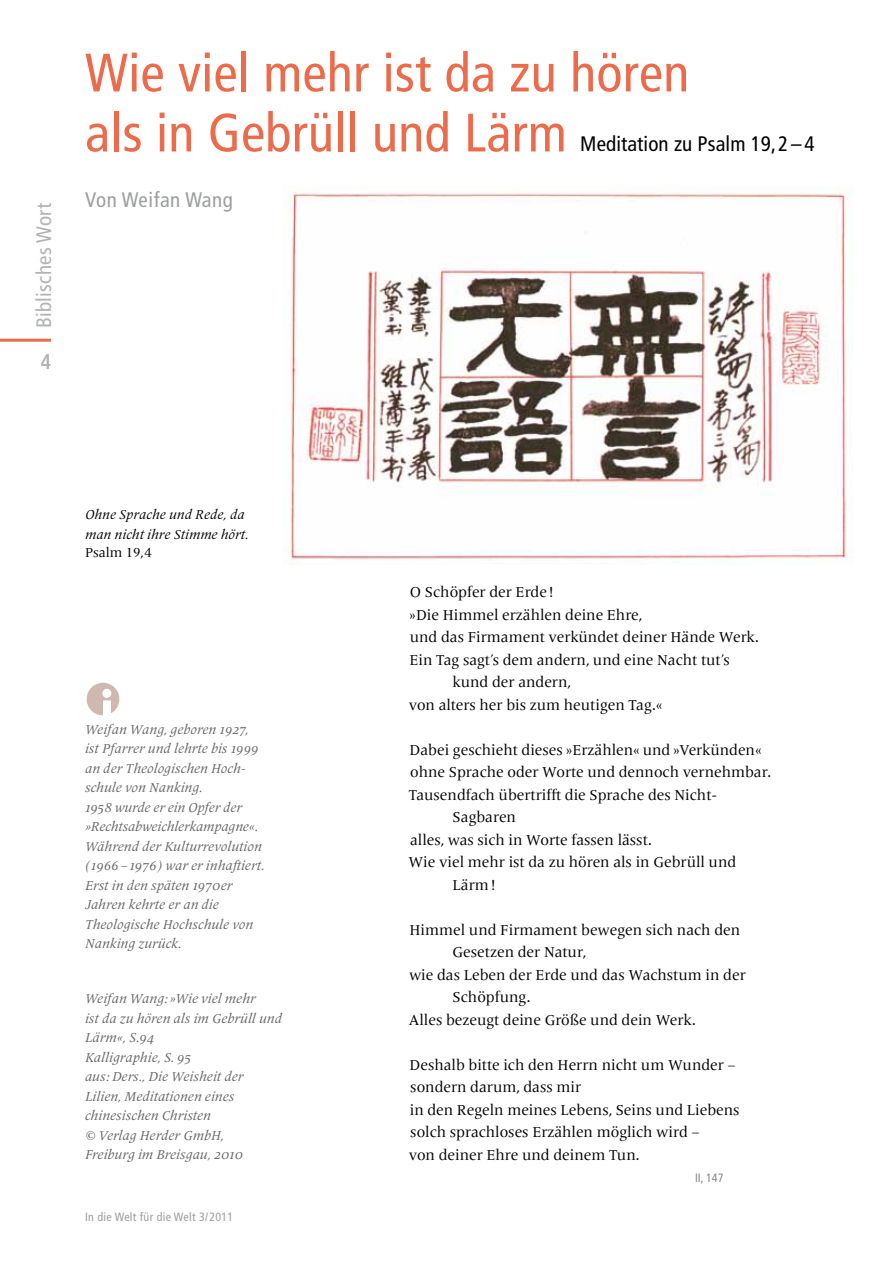
<style>
.page{position:relative;width:893px;height:1263px;background:#fff}
.page>*{position:absolute;margin:0;border:0;box-sizing:border-box;transform-origin:0 0}
.t1{font:condensed 54px/60px "Frutiger LT Pro";letter-spacing:.005em;color:#eb6b4a}
.t2{font:condensed 21px "Frutiger LT Pro";letter-spacing:.005em;color:#000}
.t3{font:condensed 21px "Frutiger LT Pro";letter-spacing:.015em;color:#b1b3b4}
.t4{font:condensed 21px "Frutiger LT Pro";letter-spacing:.025em;color:#9c9e9f}
.t5{font:15px/22.5px "Frutiger Serif LT Pro";color:#000}
.t6{font:italic 13.5px/19.5px "Frutiger Serif LT Pro";color:#646567}
.t7{font:italic 13.5px/19.5px "Frutiger Serif LT Pro";color:#000}
.t8{font:13.5px "Frutiger Serif LT Pro";color:#000}
.t9{font:condensed 12px "Frutiger LT Pro";letter-spacing:.025em;color:#9c9e9f}
.t10{font:condensed 12px "Frutiger LT Pro";color:#87888a}
</style>
<div class="page">
<hr style="left:0;top:339px;width:51px;height:3px;background:#eb6b4a">
<img style="left:283px;top:191px;width:569px;height:372px">
<img style="left:86px;top:682px;width:34px;height:34px">
<h2 class="t3" style="left:32px;top:328px;width:127px;rotate:-90deg">Biblisches Wort</h2>
<h2 class="t3" style="left:41px;top:349px;width:12px">4</h2>
<h1 class="t1" style="left:85px;top:43px;width:606px">Wie viel mehr ist da zu hören als in Gebrüll und Lärm</h1>
<h2 class="t2" style="left:580px;top:132px;width:236px">Meditation zu Psalm 19,2 – 4</h2>
<h2 class="t4" style="left:85px;top:188px;width:149px">Von Weifan Wang</h2>
<p class="t7" style="left:85px;top:505px;width:165px">Ohne Sprache und Rede, da man nicht ihre Stimme hört.</p>
<p class="t8" style="left:85px;top:544px;width:68px">Psalm 19,4</p>
<p class="t6" style="left:85px;top:719px;width:181px">Weifan Wang, geboren 1927, ist Pfarrer und lehrte bis 1999 an der Theologischen Hoch&shy;schule von Nanking.<br>1958 wurde er ein Opfer der »Rechtsabweichlerkampagne«.<br>Während der Kulturrevolution (1966–1976) war er inhaftiert.<br>Erst in den späten 1970er<br>Jahren kehrte er an die<br>Theologische Hochschule von<br>Nanking zurück.</p>
<p class="t6" style="left:85px;top:989px;width:199px">Weifan Wang: »Wie viel mehr<br>ist da zu hören als im Gebrüll und<br>Lärm«, S.94<br>Kalligraphie, S. 95<br>aus: Ders., Die Weisheit der<br>Lilien, Meditationen eines chinesischen Christen<br>© Verlag Herder GmbH,<br>Freiburg im Breisgau, 2010</p>
<p class="t9" style="left:85px;top:1210px;width:150px">In die Welt für die Welt 3/2011</p>
<p class="t5" style="left:410px;top:581px;width:145px">O Schöpfer der Erde!</p>
<p class="t5" style="left:409px;top:603px;width:235px">»Die Himmel erzählen deine Ehre,</p>
<p class="t5" style="left:410px;top:626px;width:351px">und das Firmament verkündet deiner Hände Werk.</p>
<p class="t5" style="left:409px;top:648px;width:322px">Ein Tag sagt’s dem andern, und eine Nacht tut’s</p>
<p class="t5" style="left:453px;top:671px;width:120px">kund der andern,</p>
<p class="t5" style="left:409px;top:693px;width:255px">von alters her bis zum heutigen Tag.«</p>
<p class="t5" style="left:409px;top:738px;width:354px">Dabei geschieht dieses »Erzählen« und »Verkünden«</p>
<p class="t5" style="left:410px;top:761px;width:362px">ohne Sprache oder Worte und dennoch vernehmbar.</p>
<p class="t5" style="left:409px;top:783px;width:310px">Tausendfach übertrifft die Sprache des Nicht-</p>
<p class="t5" style="left:453px;top:806px;width:65px">Sagbaren</p>
<p class="t5" style="left:410px;top:828px;width:243px">alles, was sich in Worte fassen lässt.</p>
<p class="t5" style="left:409px;top:851px;width:329px">Wie viel mehr ist da zu hören als in Gebrüll und</p>
<p class="t5" style="left:453px;top:873px;width:45px">Lärm!</p>
<p class="t5" style="left:410px;top:918px;width:332px">Himmel und Firmament bewegen sich nach den</p>
<p class="t5" style="left:453px;top:941px;width:135px">Gesetzen der Natur,</p>
<p class="t5" style="left:409px;top:963px;width:338px">wie das Leben der Erde und das Wachstum in der</p>
<p class="t5" style="left:453px;top:986px;width:79px">Schöpfung.</p>
<p class="t5" style="left:409px;top:1008px;width:288px">Alles bezeugt deine Größe und dein Werk.</p>
<p class="t5" style="left:409px;top:1053px;width:332px">Deshalb bitte ich den Herrn nicht um Wunder – sondern darum, dass mir<br>in den Regeln meines Lebens, Seins und Liebens solch sprachloses Erzählen möglich wird –<br>von deiner Ehre und deinem Tun.</p>
<p class="t10" style="left:695px;top:1171px;width:30px">II, 147</p>
</div>
